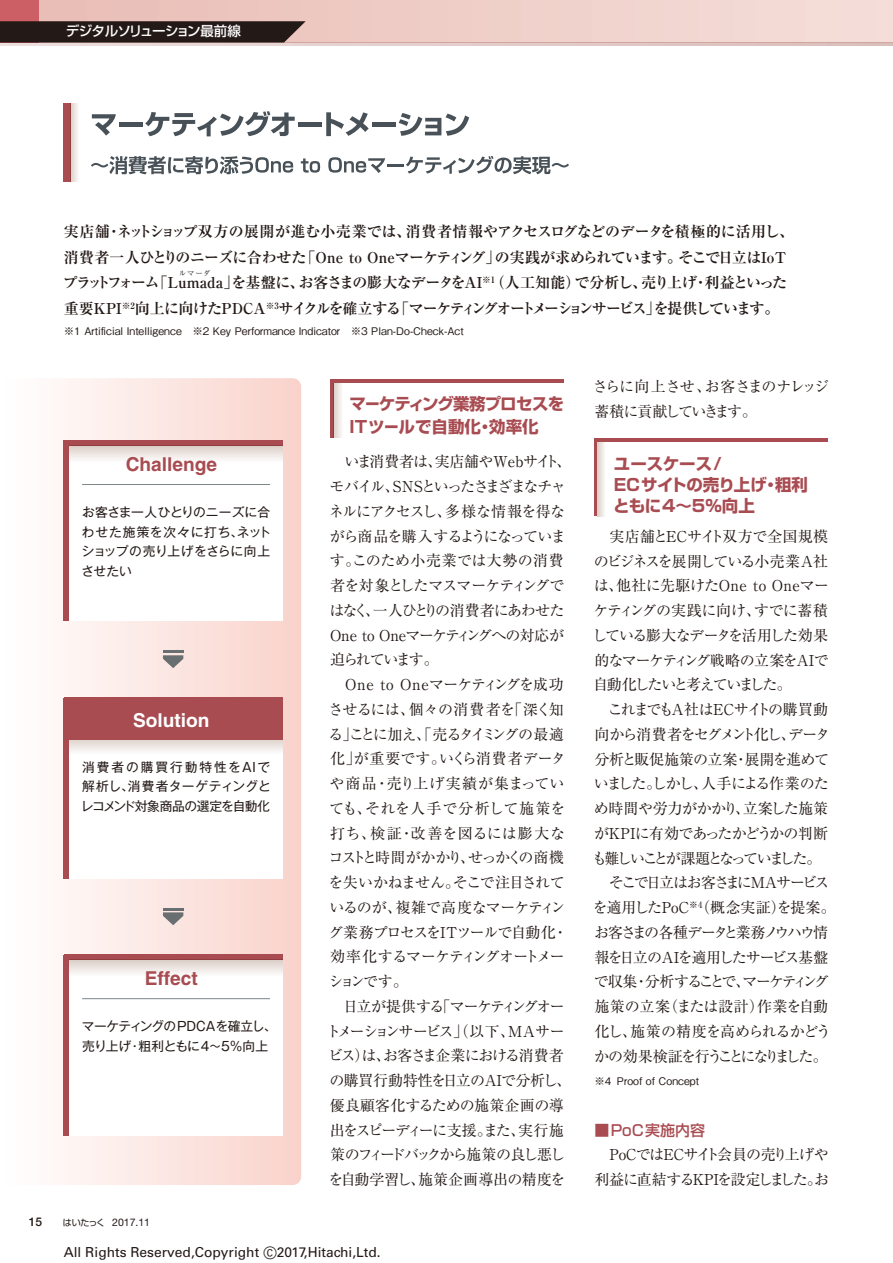
<style>
.page{position:relative;width:893px;height:1263px;background:#fff}
.page>*{position:absolute;margin:0;border:0;box-sizing:border-box;transform-origin:0 0}
.t1{font:700 19.05px "Helvetica LT Std";color:#a84c52}
.t2{font:700 19.05px "Helvetica LT Std";color:#fff}
.t3{font:700 16.5px/21px "Shin Go Pro";letter-spacing:-.02em;color:#a84c52}
.t4{font:15px/24.8px "Ryumin Pro";letter-spacing:-.065em;color:#231916}
.t5{font:700 15px/25.5px "Ryumin Pro";letter-spacing:-.045em;color:#231916}
.t6{font:15px "Ryumin Pro";letter-spacing:.005em;color:#231916}
.t7{font:15px "Ryumin Pro";letter-spacing:-.045em;color:#231916}
.t8{font:15px "Ryumin Pro";letter-spacing:-.135em;color:#231916}
.t9{font:15px "Ryumin Pro";letter-spacing:-.115em;color:#231916}
.t10{font:15px "Ryumin Pro";letter-spacing:-.095em;color:#231916}
.t11{font:15px "Ryumin Pro";letter-spacing:-.1em;color:#231916}
.t12{font:15px "Ryumin Pro";letter-spacing:-.13em;color:#231916}
.t13{font:15px "Ryumin Pro";letter-spacing:-.085em;color:#231916}
.t14{font:15px "Ryumin Pro";letter-spacing:-.03em;color:#231916}
.t15{font:15px "Ryumin Pro";letter-spacing:-.01em;color:#231916}
.t16{font:15px "Ryumin Pro";letter-spacing:-.125em;color:#231916}
.t17{font:15px "Ryumin Pro";color:#231916}
.t18{font:15px "Ryumin Pro";letter-spacing:-.14em;color:#231916}
.t19{font:15px "Ryumin Pro";letter-spacing:-.165em;color:#231916}
.t20{font:15px "Ryumin Pro";letter-spacing:-.17em;color:#231916}
.t21{font:15px "Ryumin Pro";letter-spacing:-.145em;color:#231916}
.t22{font:15px "Ryumin Pro";letter-spacing:-.04em;color:#231916}
.t23{font:15px "Ryumin Pro";letter-spacing:-.02em;color:#231916}
.t24{font:15px "Ryumin Pro";letter-spacing:-.035em;color:#231916}
.t25{font:15px "Ryumin Pro";letter-spacing:-.11em;color:#231916}
.t26{font:15px "Ryumin Pro";letter-spacing:.02em;color:#231916}
.t27{font:15px "Ryumin Pro";letter-spacing:.06em;color:#231916}
.t28{font:15px "Ryumin Pro";letter-spacing:.025em;color:#231916}
.t29{font:15px "Ryumin Pro";letter-spacing:.035em;color:#231916}
.t30{font:500 15px "Shin Go Pro";color:#a84c52}
.t31{font:13.8px "Univers";color:#231916}
.t32{font:500 13.5px "Shin Go Pro";letter-spacing:-.06em;color:#fff}
.t33{font:12.75px/19.5px "Gothic MB101 Pro";letter-spacing:-.005em;color:#231916;text-align:justify}
.t34{font:12.75px/19.5px "Gothic MB101 Pro";letter-spacing:-.04em;color:#231916}
.t35{font:500 12px "Helvetica Neue LT Std";color:#231916}
.t36{font:500 10.5px "Gothic BBB Pro";color:#231916}
.t37{font:10.5px "Helvetica Neue LT Std";color:#231916}
.t38{font:7.5px "Ryumin Pro";color:#231916}
.s1{font-family:"Shin Go Pro";font-size:9px}
.s2{font-size:16.95px}
</style>
<div class="page">
<svg style="left:62px;top:378px;width:239px;height:807px"></svg>
<hr style="left:163px;top:651px;width:20px;height:2px;background:#696e71">
<svg style="left:163px;top:655px;width:20px;height:13px"></svg>
<div style="left:64px;top:441px;width:219px;height:180px;background:#fff"></div>
<div style="left:64px;top:441px;width:219px;height:5px;background:#a84c52"></div>
<svg style="left:69px;top:446px;width:214px;height:13px"></svg>
<div style="left:64px;top:441px;width:5px;height:180px;background:#a84c52"></div>
<hr style="left:82px;top:484px;width:188px;height:1px;background:#7e8488">
<hr style="left:163px;top:908px;width:20px;height:2px;background:#696e71">
<svg style="left:163px;top:912px;width:20px;height:13px"></svg>
<div style="left:64px;top:955px;width:219px;height:180px;background:#fff"></div>
<div style="left:64px;top:955px;width:219px;height:5px;background:#a84c52"></div>
<svg style="left:69px;top:960px;width:214px;height:13px"></svg>
<div style="left:64px;top:955px;width:5px;height:180px;background:#a84c52"></div>
<hr style="left:82px;top:998px;width:188px;height:1px;background:#7e8488">
<div style="left:64px;top:698px;width:219px;height:180px;background:#fff"></div>
<svg style="left:69px;top:740px;width:214px;height:11px"></svg>
<div style="left:64px;top:698px;width:219px;height:42px;background:#a84c52"></div>
<div style="left:64px;top:698px;width:5px;height:180px;background:#a84c52"></div>
<svg style="left:92px;top:114px;width:24px;height:22px"></svg>
<hr style="left:119px;top:122px;width:24px;height:4px;background:#485157">
<svg style="left:145px;top:111px;width:150px;height:25px"></svg>
<hr style="left:298px;top:122px;width:24px;height:4px;background:#485157">
<svg style="left:326px;top:112px;width:43px;height:24px"></svg>
<hr style="left:372px;top:122px;width:24px;height:4px;background:#485157">
<svg style="left:399px;top:113px;width:70px;height:23px"></svg>
<svg style="left:91px;top:156px;width:202px;height:18px"></svg>
<svg style="left:301px;top:158px;width:19px;height:15px"></svg>
<svg style="left:328px;top:157px;width:57px;height:16px"></svg>
<hr style="left:387px;top:164px;width:17px;height:3px;background:#485157">
<svg style="left:406px;top:156px;width:163px;height:18px"></svg>
<div style="left:64px;top:104px;width:7px;height:78px;background:#a84c52"></div>
<svg style="left:70px;top:104px;width:8px;height:78px"></svg>
<hr style="left:330px;top:379px;width:3px;height:58px;background:#a84c52">
<svg style="left:333px;top:383px;width:8px;height:54px"></svg>
<hr style="left:330px;top:379px;width:234px;height:4px;background:#a84c52">
<hr style="left:594px;top:439px;width:3px;height:77px;background:#a84c52">
<svg style="left:597px;top:442px;width:7px;height:74px"></svg>
<hr style="left:594px;top:439px;width:234px;height:3px;background:#a84c52">
<div style="left:0;top:0;width:893px;height:43px;background:linear-gradient(to right,#e8bbb3,#f5dfda)"></div>
<div style="left:0;top:0;width:38px;height:43px;background:#cc5f65"></div>
<svg style="left:0;top:43px;width:893px;height:2px"></svg>
<svg style="left:0;top:21px;width:306px;height:22px"></svg>
<p class="t32" style="left:66px;top:20px;width:176px">デジタルソリューション最前線</p>
<p class="t5" style="left:63px;top:218px;width:733px">実店舗・ネットショップ双方の展開が進む小売業では、消費者情報やアクセスログなどのデータを積極的に活用し、消費者一人ひとりのニーズに合わせた「One to Oneマーケティング」の実践が求められています。そこで日立はIoTプラットフォーム「Lumada」を基盤に、お客さまの膨大なデータをAI<sup>※1</sup>（人工知能）で分析し、売り上げ・利益といった重要KPI<sup>※2</sup>向上に向けたPDCA<sup>※3</sup>サイクルを確立する「マーケティングオートメーションサービス」を提供しています。</p>
<p class="t36" style="left:64px;top:323px;width:401px">※1 Artificial Intelligence　※2 Key Performance Indicator　※3 Plan-Do-Check-Act</p>
<p class="t38" style="left:179px;top:267px;width:33px">ルマーダ</p>
<p class="t1" style="left:126px;top:453px;width:93px">Challenge</p>
<p class="t33" style="left:81px;top:501px;width:191px">お客さま一人ひとりのニーズに合わせた施策を次々に打ち、ネットショップの売り上げをさらに向上させたい</p>
<p class="t2" style="left:133px;top:709px;width:78px">Solution</p>
<p class="t33" style="left:81px;top:756px;width:191px">消費者の購買行動特性をAIで解析し、消費者ターゲティングとレコメンド対象商品の選定を自動化</p>
<p class="t1" style="left:145px;top:967px;width:55px">Effect</p>
<p class="t34" style="left:82px;top:1015px;width:196px">マーケティングのPDCAを確立し、売り上げ・粗利ともに4～5％向上</p>
<p class="t35" style="left:29px;top:1215px;width:15px">15</p>
<p class="t37" style="left:63px;top:1216px;width:89px"><span class="s1">はいたっく</span> 2017.11</p>
<p class="t3" style="left:350px;top:391px;width:216px;line-height:22.5px">マーケティング業務プロセスを<br>ITツールで自動化・効率化</p>
<p class="t22" style="left:344px;top:450px;width:228px">いま消費者は、実店舗やWebサイト、</p>
<p class="t9" style="left:329px;top:475px;width:238px">モバイル、SNSといったさまざまなチャ</p>
<p class="t4" style="left:329px;top:498px;width:238px">ネルにアクセスし、多様な情報を得な</p>
<p class="t4" style="left:330px;top:523px;width:238px">がら商品を購入するようになっていま</p>
<p class="t26" style="left:330px;top:549px;width:235px">す。このため小売業では大勢の消費</p>
<p class="t4" style="left:330px;top:572px;width:236px">者を対象としたマスマーケティングで</p>
<p class="t4" style="left:329px;top:597px;width:237px">はなく、一人ひとりの消費者にあわせた</p>
<p class="t4" style="left:330px;top:622px;width:236px">One to Oneマーケティングへの対応が</p>
<p class="t8" style="left:330px;top:648px;width:110px">迫られています。</p>
<p class="t14" style="left:345px;top:673px;width:220px">One to Oneマーケティングを成功</p>
<p class="t24" style="left:328px;top:697px;width:237px">させるには、個々の消費者を「深く知</p>
<p class="t19" style="left:329px;top:722px;width:237px">る」ことに加え、「売るタイミングの最適</p>
<p class="t6" style="left:330px;top:747px;width:237px">化」が重要です。いくら消費者データ</p>
<p class="t27" style="left:330px;top:772px;width:236px">や商品・売り上げ実績が集まってい</p>
<p class="t28" style="left:329px;top:796px;width:238px">ても、それを人手で分析して施策を</p>
<p class="t29" style="left:330px;top:821px;width:236px">打ち、検証・改善を図るには膨大な</p>
<p class="t12" style="left:329px;top:846px;width:237px">コストと時間がかかり、せっかくの商機</p>
<p class="t4" style="left:328px;top:869px;width:238px">を失いかねません。そこで注目されて</p>
<p class="t7" style="left:329px;top:895px;width:238px">いるのが、複雑で高度なマーケティン</p>
<p class="t4" style="left:329px;top:919px;width:241px">グ業務プロセスをITツールで自動化・</p>
<p class="t4" style="left:330px;top:943px;width:236px">効率化するマーケティングオートメー</p>
<p class="t4" style="left:329px;top:968px;width:81px">ションです。</p>
<p class="t25" style="left:343px;top:994px;width:223px">日立が提供する「マーケティングオー</p>
<p class="t9" style="left:326px;top:1019px;width:240px">トメーションサービス」（以下、MAサー</p>
<p class="t13" style="left:328px;top:1044px;width:237px">ビス）は、お客さま企業における消費者</p>
<p class="t7" style="left:329px;top:1069px;width:243px">の購買行動特性を日立のAIで分析し、</p>
<p class="t17" style="left:330px;top:1093px;width:235px">優良顧客化するための施策企画の導</p>
<p class="t11" style="left:330px;top:1118px;width:236px">出をスピーディーに支援。また、実行施</p>
<p class="t8" style="left:330px;top:1143px;width:237px">策のフィードバックから施策の良し悪し</p>
<p class="t15" style="left:328px;top:1168px;width:238px">を自動学習し、施策企画導出の精度を</p>
<p class="t31" style="left:64px;top:1244px;width:318px">All Rights Reserved,Copyright <span class="s2">©</span>2017,Hitachi,Ltd.</p>
<p class="t4" style="left:593px;top:373px;width:238px">さらに向上させ、お客さまのナレッジ蓄積に貢献していきます。</p>
<p class="t3" style="left:613px;top:451px;width:196px">ユースケース/<br>ECサイトの売り上げ・粗利ともに4～5％向上</p>
<p class="t17" style="left:609px;top:524px;width:220px">実店舗とECサイト双方で全国規模</p>
<p class="t10" style="left:594px;top:549px;width:236px">のビジネスを展開している小売業A社</p>
<p class="t6" style="left:594px;top:574px;width:237px">は、他社に先駆けたOne to Oneマー</p>
<p class="t23" style="left:593px;top:599px;width:236px">ケティングの実践に向け、すでに蓄積</p>
<p class="t13" style="left:592px;top:623px;width:238px">している膨大なデータを活用した効果</p>
<p class="t4" style="left:594px;top:647px;width:236px">的なマーケティング戦略の立案をAIで</p>
<p class="t16" style="left:593px;top:673px;width:200px">自動化したいと考えていました。</p>
<p class="t4" style="left:608px;top:696px;width:222px">これまでもA社はECサイトの購買動</p>
<p class="t16" style="left:594px;top:722px;width:237px">向から消費者をセグメント化し、データ</p>
<p class="t7" style="left:594px;top:747px;width:236px">分析と販促施策の立案・展開を進めて</p>
<p class="t4" style="left:594px;top:770px;width:237px">いました。しかし、人手による作業のた</p>
<p class="t14" style="left:594px;top:797px;width:236px">め時間や労力がかかり、立案した施策</p>
<p class="t4" style="left:594px;top:820px;width:236px">がKPIに有効であったかどうかの判断</p>
<p class="t20" style="left:592px;top:846px;width:231px">も難しいことが課題となっていました。</p>
<p class="t8" style="left:609px;top:871px;width:222px">そこで日立はお客さまにMAサービス</p>
<p class="t6" style="left:593px;top:896px;width:244px">を適用したPoC<sup>※4</sup>（概念実証）を提案。</p>
<p class="t21" style="left:594px;top:920px;width:236px">お客さまの各種データと業務ノウハウ情</p>
<p class="t11" style="left:594px;top:945px;width:235px">報を日立のAIを適用したサービス基盤</p>
<p class="t18" style="left:594px;top:970px;width:237px">で収集・分析することで、マーケティング</p>
<p class="t15" style="left:594px;top:995px;width:235px">施策の立案（または設計）作業を自動</p>
<p class="t4" style="left:594px;top:1018px;width:238px">化し、施策の精度を高められるかどう</p>
<p class="t12" style="left:594px;top:1044px;width:235px">かの効果検証を行うことになりました。</p>
<p class="t36" style="left:594px;top:1072px;width:106px">※4 Proof of Concept</p>
<p class="t30" style="left:594px;top:1117px;width:112px">■ PoC実施内容</p>
<p class="t4" style="left:609px;top:1141px;width:221px">PoCではECサイト会員の売り上げや</p>
<p class="t10" style="left:594px;top:1167px;width:236px">利益に直結するKPIを設定しました。お</p>
</div>
